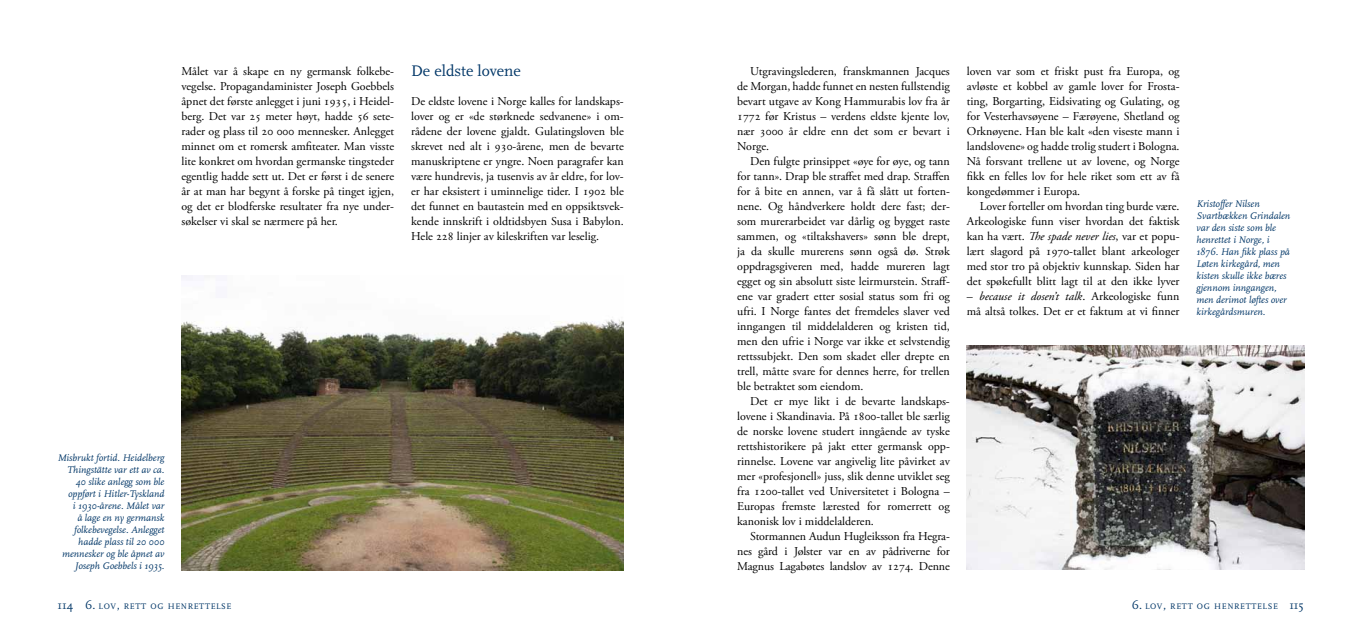
<style>
.page{position:relative;width:1361px;height:638px;background:#fff}
.page>*{position:absolute;margin:0;border:0;box-sizing:border-box;transform-origin:0 0}
.t1{font:16px "Scala";color:#003667}
.t2{font:12px/15px "Adobe Garamond Pro";color:#000;text-align:justify}
.t3{font:italic 10px/12px "Scala";color:#003667;text-align:right}
.t4{font:8.4px "Scala";letter-spacing:.07em;color:#003667}
.s1{font-style:italic}
.s2{font-size:12px}
</style>
<div class="page">
<img style="left:181px;top:275px;width:443px;height:295px">
<img style="left:967px;top:345px;width:337px;height:225px">
<p class="t2" style="left:181px;top:64px;width:214px">Målet var å skape en ny germansk folkebe&shy;vegelse. Propagandaminister Joseph Goebbels åpnet det første anlegget i juni 1935, i Heidel&shy;berg. Det var 25 meter høyt, hadde 56 sete&shy;rader og plass til 20 000 mennesker. Anlegget minnet om et romersk amfiteater. Man visste lite konkret om hvordan germanske tingsteder egentlig hadde sett ut. Det er først i de senere år at man har begynt å forske på tinget igjen, og det er blodferske resultater fra nye under&shy;søkelser vi skal se nærmere på her.</p>
<h1 class="t1" style="left:411px;top:62px;width:111px">De eldste lovene</h1>
<p class="t2" style="left:411px;top:94px;width:214px">De eldste lovene i Norge kalles for landskaps&shy;lover og er «de størknede sedvanene» i om&shy;rådene der lovene gjaldt. Gulatingsloven ble skrevet ned alt i 930-årene, men de bevarte manuskriptene er yngre. Noen paragrafer kan være hundrevis, ja tusenvis av år eldre, for lov&shy;er har eksistert i uminnelige tider. I 1902 ble det funnet en bautastein med en oppsiktsvek&shy;kende innskrift i oldtidsbyen Susa i Babylon.<br>Hele 228 linjer av kileskriften var leselig.</p>
<p class="t3" style="left:58px;top:452px;width:108px">Misbrukt fortid. Heidelberg<br>Thingstätte var ett av ca.<br>40 slike anlegg som ble oppført i Hitler-Tyskland<br>i 1930-årene. Målet var<br>å lage en ny germansk folkebevegelse. Anlegget hadde plass til 20 000 mennesker og ble åpnet av<br>Joseph Goebbels i 1935.</p>
<p class="t2" style="left:737px;top:64px;width:214px;text-indent:13px">Utgravingslederen, franskmannen Jacques de Morgan, hadde funnet en nesten fullstendig bevart utgave av Kong Hammurabis lov fra år 1772 før Kristus – verdens eldste kjente lov, nær 3000 år eldre enn det som er bevart i Norge.</p>
<p class="t2" style="left:737px;top:154px;width:214px;text-indent:13px">Den fulgte prinsippet «øye for øye, og tann for tann». Drap ble straffet med drap. Straffen for å bite en annen, var å få slått ut forten&shy;nene. Og håndverkere holdt dere fast; der&shy;som murerarbeidet var dårlig og bygget raste sammen, og «tiltakshavers» sønn ble drept, ja da skulle murerens sønn også dø. Strøk oppdragsgiveren med, hadde mureren lagt egget og sin absolutt siste leirmurstein. Straff&shy;ene var gradert etter sosial status som fri og ufri. I Norge fantes det fremdeles slaver ved inngangen til middelalderen og kristen tid, men den ufrie i Norge var ikke et selvstendig rettssubjekt. Den som skadet eller drepte en trell, måtte svare for dennes herre, for trellen ble betraktet som eiendom.</p>
<p class="t2" style="left:737px;top:394px;width:214px;text-align:left;text-indent:13px">Det er mye likt i de bevarte landskaps&shy;lovene i Skandinavia. På 1800-tallet ble særlig de norske lovene studert inngående av tyske rettshistorikere på jakt etter germansk opp&shy;rinnelse. Lovene var angivelig lite påvirket av mer «profesjonell» juss, slik denne utviklet seg fra 1200-tallet ved Universitetet i Bologna – Europas fremste lærested for romerrett og kanonisk lov i middelalderen.<br>Stormannen Audun Hugleiksson fra Hegra&shy;nes gård i Jølster var en av pådriverne for Magnus Lagabøtes landslov av 1274. Denne</p>
<p class="t2" style="left:967px;top:64px;width:214px;text-align:left">loven var som et friskt pust fra Europa, og avløste et kobbel av gamle lover for Frosta&shy;ting, Borgarting, Eidsivating og Gulating, og for Vesterhavsøyene – Færøyene, Shetland og Orknøyene. Han ble kalt «den viseste mann i landslovene» og hadde trolig studert i Bologna.<br>Nå forsvant trellene ut av lovene, og Norge fikk en felles lov for hele riket som ett av få kongedømmer i Europa.<br>Lover forteller om hvordan ting burde være.<br>Arkeologiske funn viser hvordan det faktisk kan ha vært. <span class="s1">The spade never lies</span>, var et popu&shy;lært slagord på 1970-tallet blant arkeologer med stor tro på objektiv kunnskap. Siden har det spøkefullt blitt lagt til at den ikke lyver</p>
<p class="t2" style="left:967px;top:289px;width:214px">– <span class="s1">because it dosen’t talk</span>. Arkeologiske funn må altså tolkes. Det er et faktum at vi finner</p>
<p class="t3" style="left:1196px;top:198px;width:95px;text-align:left">Kristoffer Nilsen<br>Svartbækken Grindalen var den siste som ble henrettet i Norge, i<br>1876. Han fikk plass på<br>Løten kirkegård, men kisten skulle ikke bæres gjennom inngangen, men derimot løftes over kirkegårdsmuren.</p>
<p class="t4" style="left:57px;top:602px;width:176px"><span class="s2">114 6.</span> LOV<span class="s2">,</span> RETT OG HENRETTELSE</p>
<p class="t4" style="left:1131px;top:602px;width:174px"><span class="s2">6.</span> LOV<span class="s2">,</span> RETT OG HENRETTELSE <span class="s2">115</span></p>
</div>
